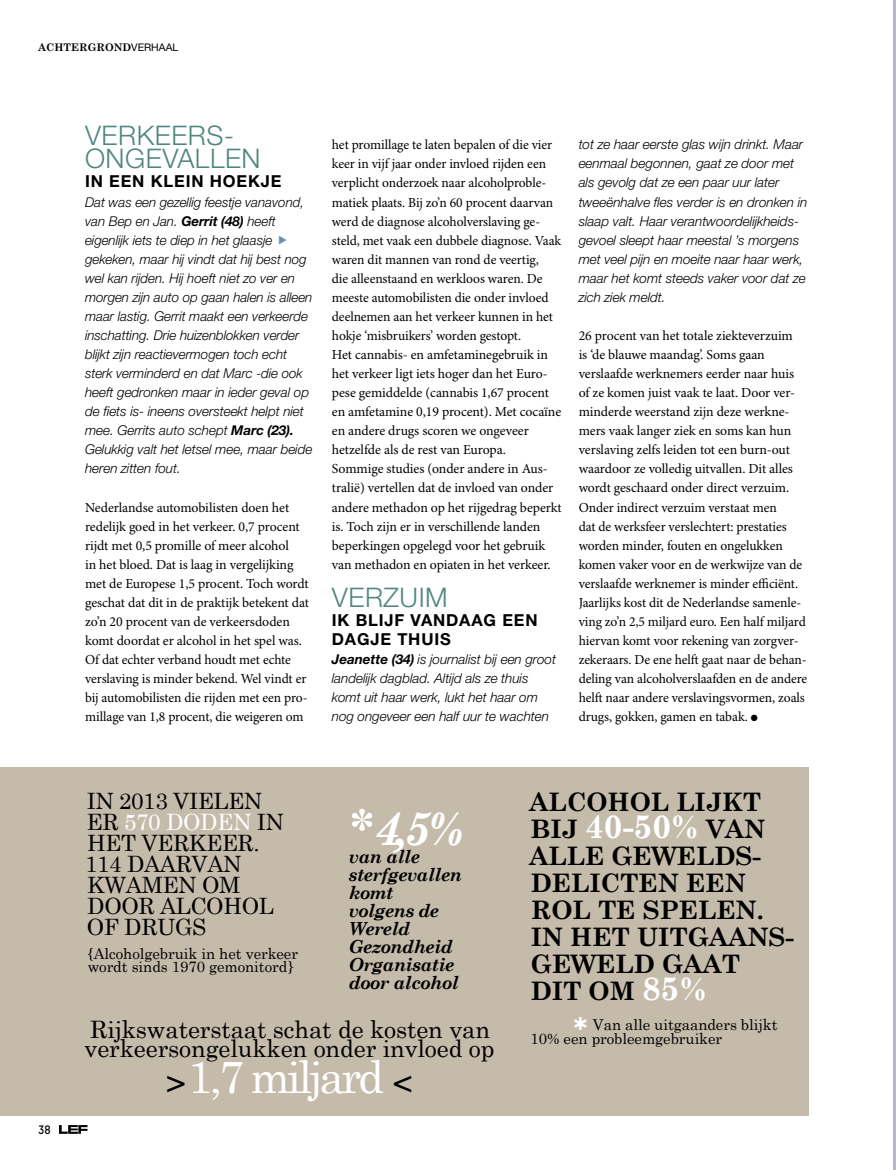
<style>
.page{position:relative;width:896px;height:1170px;background:#fff}
.page>*{position:absolute;margin:0;border:0;box-sizing:border-box;transform-origin:0 0}
.t1{font:52.5px "Clarendon BT";color:#fff}
.t2{font:italic 700 46.5px "Century Schoolbook";color:#fff}
.t3{font:45px "Century Schoolbook";letter-spacing:-.07em;color:#fff}
.t4{font:300 27px/23.5px "Helvetica Neue LT Std";letter-spacing:.02em;color:#50867d}
.t5{font:700 25.5px/27px "Century Schoolbook";letter-spacing:-.005em;color:#000}
.t6{font:24px "Century Schoolbook";letter-spacing:-.005em;color:#000}
.t7{font:22.5px/21px "Century Schoolbook";letter-spacing:-.02em;color:#000}
.t8{font:italic 700 18px/18px "Century Schoolbook";letter-spacing:-.03em;color:#000}
.t9{font:700 16.5px/19px "Helvetica Neue LT Std";letter-spacing:.05em;color:#000}
.t10{font:15px/13.5px "Century Schoolbook";letter-spacing:-.005em;color:#000}
.t11{font:13.8px/19px "Minion Pro";letter-spacing:-.005em;color:#000}
.t12{font:italic 300 13.5px/19px "Helvetica Neue LT Std";letter-spacing:-.005em;color:#000}
.t13{font:700 12px "TSTAR";color:#000}
.t14{font:700 10.5px "Century Schoolbook";color:#000}
.s1{font-family:"Helvetica Neue LT Std";font-weight:400}
.s2{font-weight:700}
.s3{color:#fff}
.s4{font-family:"Clarendon BT"}
.s5{font-family:"Clarendon BT";font-size:30px;color:#000}
.s6{font-size:33px;color:#fff}
</style>
<div class="page">
<svg style="left:59px;top:1125px;width:28px;height:8px"></svg>
<div style="left:0;top:766px;width:808px;height:349px;background:#c5bbaa"></div>
<p class="t14" style="left:38px;top:41px;width:141px">ACHTERGROND<span class="s1">VERHAAL</span></p>
<h3 class="t4" style="left:85px;top:123px;width:177px">VERKEERS-<br>ONGEVALLEN</h3>
<p class="t9" style="left:85px;top:172px;width:198px">IN EEN KLEIN HOEKJE</p>
<p class="t12" style="left:85px;top:192px;width:229px">Dat was een gezellig feestje vanavond, van Bep en Jan. <span class="s2">Gerrit (48)</span> heeft eigenlijk iets te diep in het glaasje gekeken, maar hij vindt dat hij best nog wel kan rijden. Hij hoeft niet zo ver en morgen zijn auto op gaan halen is alleen maar lastig. Gerrit maakt een verkeerde inschatting. Drie huizenblokken verder blijkt zijn reactievermogen toch echt sterk verminderd en dat Marc -die ook heeft gedronken maar in ieder geval op de fiets is- ineens oversteekt helpt niet mee. Gerrits auto schept <span class="s2">Marc (23).<br></span>Gelukkig valt het letsel mee, maar beide heren zitten fout.</p>
<p class="t11" style="left:85px;top:498px;width:225px">Nederlandse automobilisten doen het redelijk goed in het verkeer. 0,7 procent rijdt met 0,5 promille of meer alcohol<br>in het bloed. Dat is laag in vergelijking met de Europese 1,5 procent. Toch wordt geschat dat dit in de praktijk betekent dat zo’n 20 procent van de verkeersdoden komt doordat er alcohol in het spel was.<br>Of dat echter verband houdt met echte verslaving is minder bekend. Wel vindt er bij automobilisten die rijden met een pro&shy;millage van 1,8 procent, die weigeren om</p>
<p class="t11" style="left:332px;top:136px;width:231px">het promillage te laten bepalen of die vier keer in vijf jaar onder invloed rijden een verplicht onderzoek naar alcoholproble&shy;matiek plaats. Bij zo’n 60 procent daarvan werd de diagnose alcoholverslaving ge&shy;steld, met vaak een dubbele diagnose. Vaak waren dit mannen van rond de veertig,<br>die alleenstaand en werkloos waren. De meeste automobilisten die onder invloed deelnemen aan het verkeer kunnen in het hokje ‘misbruikers’ worden gestopt.<br>Het cannabis- en amfetaminegebruik in het verkeer ligt iets hoger dan het Euro&shy;pese gemiddelde (cannabis 1,67 procent en amfetamine 0,19 procent). Met cocaïne en andere drugs scoren we ongeveer hetzelfde als de rest van Europa.<br>Sommige studies (onder andere in Aus&shy;tralië) vertellen dat de invloed van onder andere methadon op het rijgedrag beperkt is. Toch zijn er in verschillende landen beperkingen opgelegd voor het gebruik van methadon en opiaten in het verkeer.</p>
<h3 class="t4" style="left:332px;top:585px;width:117px">VERZUIM</h3>
<p class="t9" style="left:332px;top:610px;width:207px">IK BLIJF VANDAAG EEN<br>DAGJE THUIS</p>
<p class="t12" style="left:332px;top:649px;width:225px"><span class="s2">Jeanette (34)</span> is journalist bij een groot landelijk dagblad. Altijd als ze thuis komt uit haar werk, lukt het haar om nog ongeveer een half uur te wachten</p>
<p class="t12" style="left:578px;top:135px;width:230px">tot ze haar eerste glas wijn drinkt. Maar eenmaal begonnen, gaat ze door met als gevolg dat ze een paar uur later tweeënhalve fles verder is en dronken in slaap valt. Haar verantwoordelijkheids&shy;gevoel sleept haar meestal ’s morgens met veel pijn en moeite naar haar werk, maar het komt steeds vaker voor dat ze zich ziek meldt.</p>
<p class="t11" style="left:578px;top:326px;width:230px">26 procent van het totale ziekteverzuim<br>is ‘de blauwe maandag’. Soms gaan verslaafde werknemers eerder naar huis of ze komen juist vaak te laat. Door ver&shy;minderde weerstand zijn deze werkne&shy;mers vaak langer ziek en soms kan hun verslaving zelfs leiden tot een burn-out waardoor ze volledig uitvallen. Dit alles wordt geschaard onder direct verzuim.<br>Onder indirect verzuim verstaat men<br>dat de werksfeer verslechtert: prestaties worden minder, fouten en ongelukken komen vaker voor en de werkwijze van de verslaafde werknemer is minder efficiënt.<br>Jaarlijks kost dit de Nederlandse samenle&shy;ving zo’n 2,5 miljard euro. Een half miljard hiervan komt voor rekening van zorgver&shy;zekeraars. De ene helft gaat naar de behan&shy;deling van alcoholverslaafden en de andere helft naar andere verslavingsvormen, zoals drugs, gokken, gamen en tabak. ●</p>
<p class="t13" style="left:38px;top:1121px;width:14px">38</p>
<h3 class="t7" style="left:85px;top:789px;width:200px">IN 2013 VIELEN<br>ER <span class="s3">570 DODEN</span> IN<br>HET VERKEER.<br>114 DAARVAN<br>KWAMEN OM<br>DOOR ALCOHOL<br>OF DRUGS</h3>
<p class="t10" style="left:87px;top:946px;width:213px"><span class="s4">{</span>Alcoholgebruik in het verkeer wordt sinds 1970 gemonitord<span class="s4">}</span></p>
<h1 class="t1" style="left:349px;top:794px;width:28px">*</h1>
<h3 class="t8" style="left:349px;top:847px;width:73px">van alle</h3>
<h2 class="t2" style="left:374px;top:799px;width:94px">4,5%</h2>
<h3 class="t8" style="left:349px;top:865px;width:115px">sterfgevallen komt volgens de<br>Wereld<br>Gezondheid<br>Organisatie door alcohol</h3>
<h3 class="t6" style="left:90px;top:1013px;width:401px">Rijkswaterstaat schat de kosten van</h3>
<h3 class="t6" style="left:85px;top:1033px;width:411px">verkeersongelukken onder invloed op</h3>
<h3 class="t3" style="left:163px;top:1048px;width:253px"><span class="s5">&gt;</span>1,7 miljard <span class="s5">&lt;</span></h3>
<h3 class="t5" style="left:529px;top:788px;width:266px">ALCOHOL LIJKT<br>BIJ <span class="s6">40-50%</span> VAN<br>ALLE GEWELDS-<br>DELICTEN EEN<br>ROL TE SPELEN.<br>IN HET UITGAANS-<br>GEWELD GAAT<br>DIT OM <span class="s6">85%</span></h3>
<p class="t10" style="left:593px;top:1017px;width:186px">Van alle uitgaanders blijkt</p>
<p class="t10" style="left:530px;top:1030px;width:193px">10% een probleemgebruiker</p>
</div>
